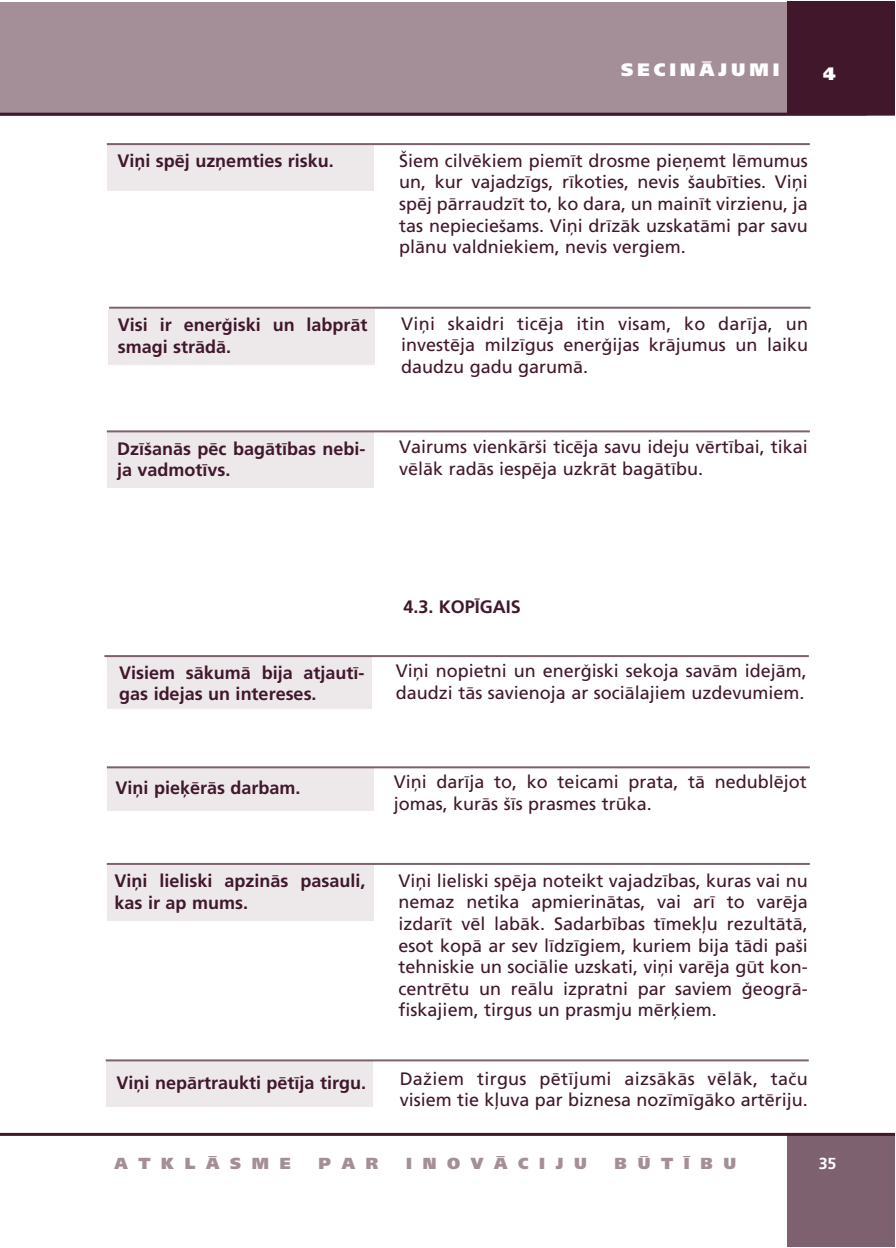
<style>
.page{position:relative;width:896px;height:1248px;background:#fff}
.page>*{position:absolute;margin:0;border:0;box-sizing:border-box;transform-origin:0 0}
.t1{font:18px/21.6px "Frutiger Lat Plain";color:#41172c}
.t2{font:700 18px/21.6px "Frutiger Lat";color:#41172c}
.t3{font:900 18px "Frutiger Lat";letter-spacing:.22em;color:#fff}
.t4{font:900 16px "Frutiger Lat";letter-spacing:.665em;color:#a48f99}
.t5{font:700 16px "Frutiger Lat";color:#fff}
</style>
<div class="page">
<div style="left:0;top:2px;width:867px;height:114px;background:#a48f99"></div>
<div style="left:787px;top:1px;width:108px;height:114px;background:#41172c"></div>
<div style="left:787px;top:1135px;width:108px;height:112px;background:#7e616f"></div>
<hr style="left:0;top:1133px;width:895px;height:3px;background:#41172c">
<hr style="left:0;top:113px;width:895px;height:3px;background:#41172c">
<div style="left:107px;top:865px;width:267px;height:55px;background:#ede9eb"></div>
<hr style="left:107px;top:863px;width:703px;height:2px;background:#7e616f">
<div style="left:107px;top:768px;width:267px;height:43px;background:#ede9eb"></div>
<hr style="left:107px;top:766px;width:703px;height:2px;background:#7e616f">
<div style="left:108px;top:657px;width:264px;height:52px;background:#ede9eb"></div>
<hr style="left:104px;top:655px;width:705px;height:2px;background:#7e616f">
<div style="left:107px;top:433px;width:267px;height:55px;background:#ede9eb"></div>
<hr style="left:107px;top:430px;width:703px;height:2px;background:#7e616f">
<div style="left:108px;top:309px;width:266px;height:55px;background:#ede9eb"></div>
<hr style="left:109px;top:307px;width:702px;height:2px;background:#7e616f">
<div style="left:107px;top:145px;width:267px;height:46px;background:#ede9eb"></div>
<hr style="left:107px;top:143px;width:703px;height:2px;background:#7e616f">
<div style="left:106px;top:1062px;width:266px;height:45px;background:#ede9eb"></div>
<hr style="left:106px;top:1059px;width:703px;height:2px;background:#7e616f">
<p class="t3" style="left:621px;top:62px;width:160px">SECINÅJUMI</p>
<p class="t3" style="left:823px;top:66px;width:14px">4</p>
<p class="t2" style="left:117px;top:151px;width:218px">Viñi spéj uzñemties risku.</p>
<p class="t1" style="left:399px;top:151px;width:410px;text-align:justify">Íiem cilvékiem piemît drosme pieñemt lémumus un, kur vajadzîgs, rîkoties, nevis ßaubîties. Viñi spéj pårraudzît to, ko dara, un mainît virzienu, ja tas nepiecießams. Viñi drîzåk uzskatåmi par savu plånu valdniekiem, nevis vergiem.</p>
<p class="t2" style="left:118px;top:316px;width:251px">Visi ir ener©iski un labpråt smagi strådå.</p>
<p class="t1" style="left:401px;top:314px;width:408px;text-align:justify">Viñi skaidri ticéja itin visam, ko darîja, un investéja milzîgus ener©ijas kråjumus un laiku daudzu gadu garumå.</p>
<p class="t2" style="left:117px;top:439px;width:250px">Dzîßanås péc bagåtîbas nebi&shy;ja vadmotîvs.</p>
<p class="t1" style="left:399px;top:437px;width:410px">Vairums vienkårßi ticéja savu ideju vértîbai, tikai vélåk radås iespéja uzkråt bagåtîbu.</p>
<p class="t2" style="left:403px;top:597px;width:119px">4.3. KOPÈGAIS</p>
<p class="t2" style="left:119px;top:663px;width:247px">Visiem såkumå bija atjautî&shy;gas idejas un intereses.</p>
<p class="t1" style="left:396px;top:662px;width:412px">Viñi nopietni un ener©iski sekoja savåm idejåm, daudzi tås savienoja ar sociålajiem uzdevumiem.</p>
<p class="t2" style="left:116px;top:778px;width:187px">Viñi pie˚érås darbam.</p>
<p class="t1" style="left:394px;top:773px;width:415px">Viñi darîja to, ko teicami prata, tå nedubléjot jomas, kurås ßîs prasmes trüka.</p>
<p class="t2" style="left:115px;top:872px;width:253px">Viñi lieliski apzinås pasauli, kas ir ap mums.</p>
<p class="t1" style="left:399px;top:871px;width:411px;text-align:justify">Viñi lieliski spéja noteikt vajadzîbas, kuras vai nu nemaz netika apmierinåtas, vai arî to varéja izdarît vél labåk. Sadarbîbas tîmek¬u rezultåtå, esot kopå ar sev lîdzîgiem, kuriem bija tådi paßi tehniskie un sociålie uzskati, viñi varéja güt kon&shy;centrétu un reålu izpratni par saviem ©eogrå&shy;fiskajiem, tirgus un prasmju mér˚iem.</p>
<p class="t2" style="left:117px;top:1074px;width:251px">Viñi nepårtraukti pétîja tirgu.</p>
<p class="t1" style="left:400px;top:1069px;width:410px">DaΩiem tirgus pétîjumi aizsåkås vélåk, taçu visiem tie k¬uva par biznesa nozîmîgåko artériju.</p>
<p class="t4" style="left:115px;top:1157px;width:178px">ATKLÅSME</p>
<p class="t4" style="left:319px;top:1157px;width:61px">PAR</p>
<p class="t4" style="left:406px;top:1157px;width:182px">INOVÅCIJU</p>
<p class="t4" style="left:615px;top:1157px;width:123px">BËTÈBU</p>
<p class="t5" style="left:819px;top:1157px;width:19px">35</p>
</div>
